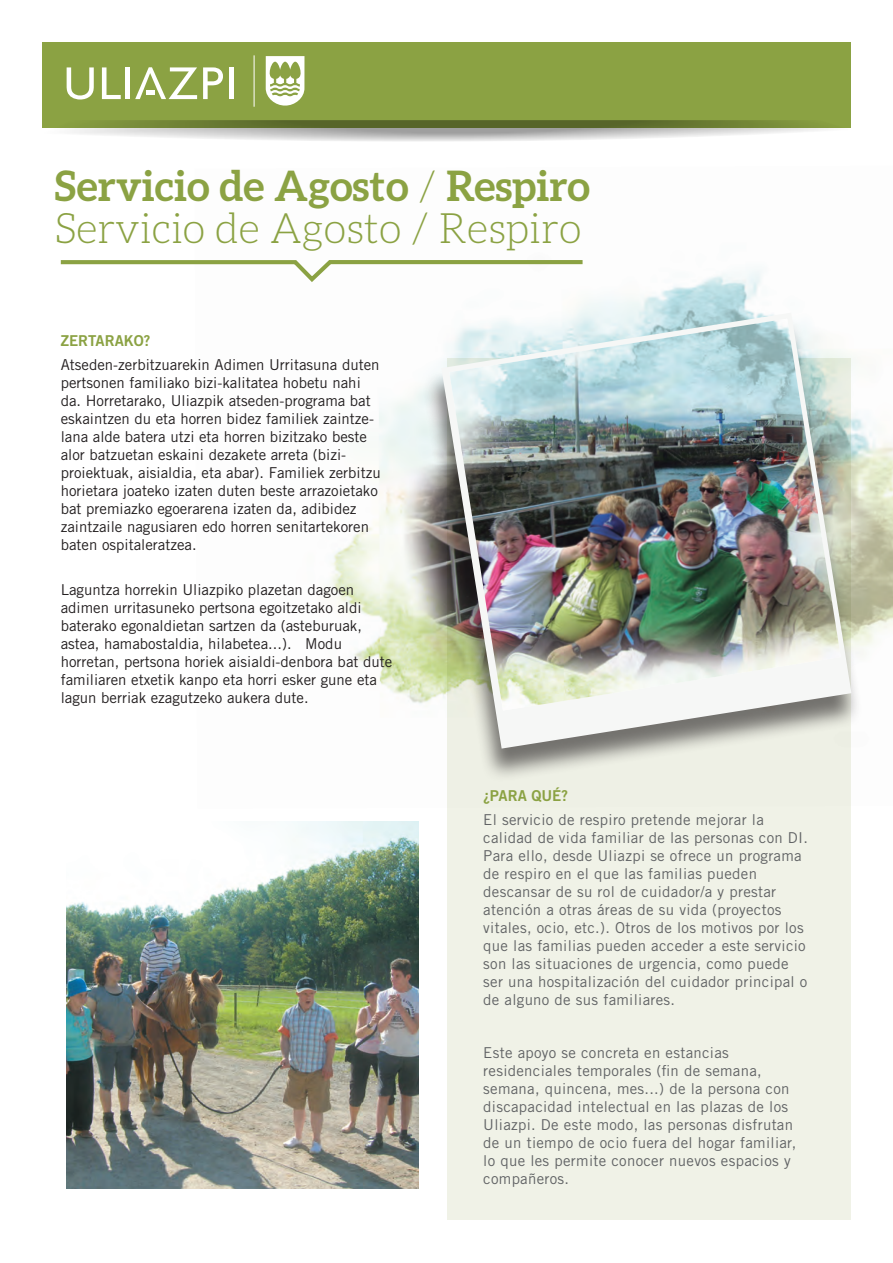
<style>
.page{position:relative;width:893px;height:1263px;background:#fff}
.page>*{position:absolute;margin:0;border:0;box-sizing:border-box;transform-origin:0 0}
.t1{font:300 42px/42px "Aleo";color:#8ba243}
.t2{font:15px/18px "Trade Gothic";color:#231f20}
.t3{font:15px/18px "Trade Gothic";letter-spacing:.02em;color:#616365}
.t4{font:15px "Trade Gothic Bold Two";color:#8ba243}
.s1{font-weight:700}
</style>
<div class="page">
<img style="left:330px;top:270px;width:563px;height:539px">
<div style="left:447px;top:358px;width:403px;height:862px;background:#f0f2e7"></div>
<div style="left:43px;top:43px;width:807px;height:85px;background:#8ba243"></div>
<svg style="left:265px;top:56px;width:40px;height:50px"></svg>
<hr style="left:254px;top:55px;width:1px;height:52px;background:#fff">
<svg style="left:67px;top:67px;width:27px;height:32px"></svg>
<svg style="left:102px;top:67px;width:19px;height:32px"></svg>
<div style="left:125px;top:67px;width:5px;height:32px;background:#fff"></div>
<svg style="left:203px;top:67px;width:20px;height:32px"></svg>
<hr style="left:229px;top:67px;width:4px;height:32px;background:#fff">
<svg style="left:135px;top:67px;width:62px;height:32px"></svg>
<img style="left:67px;top:821px;width:352px;height:367px">
<svg style="left:60px;top:260px;width:527px;height:25px"></svg>
<div style="left:423px;top:317px;width:439px;height:466px;background:#231f20;opacity:.6"></div>
<svg style="left:441px;top:313px;width:410px;height:435px"></svg>
<img style="left:449px;top:319px;width:392px;height:392px">
<h1 class="t1" style="left:55px;top:165px;width:537px"><span class="s1">Servicio de Agosto</span> / <span class="s1">Respiro<br></span>Servicio de Agosto / Respiro</h1>
<p class="t4" style="left:61px;top:331px;width:91px">ZERTARAKO?</p>
<p class="t2" style="left:61px;top:356px;width:321px">Atseden-zerbitzuarekin Adimen Urritasuna duten pertsonen familiako bizi-kalitatea hobetu nahi da. Horretarako, Uliazpik atseden-programa bat eskaintzen du eta horren bidez familiek zaintze&shy;lana alde batera utzi eta horren bizitzako beste alor batzuetan eskaini dezakete arreta (bizi&shy;proiektuak, aisialdia, eta abar). Familiek zerbitzu horietara joateko izaten duten beste arrazoietako bat premiazko egoerarena izaten da, adibidez zaintzaile nagusiaren edo horren senitartekoren baten ospitaleratzea.</p>
<p class="t2" style="left:61px;top:580px;width:333px">Laguntza horrekin Uliazpiko plazetan dagoen adimen urritasuneko pertsona egoitzetako aldi baterako egonaldietan sartzen da (asteburuak, astea, hamabostaldia, hilabetea...). Modu horretan, pertsona horiek aisialdi-denbora bat dute familiaren etxetik kanpo eta horri esker gune eta lagun berriak ezagutzeko aukera dute.</p>
<p class="t4" style="left:483px;top:786px;width:86px">¿PARA QUÉ?</p>
<p class="t3" style="left:483px;top:811px;width:326px">El servicio de respiro pretende mejorar la calidad de vida familiar de las personas con DI.<br>Para ello, desde Uliazpi se ofrece un programa de respiro en el que las familias pueden descansar de su rol de cuidador/a y prestar atención a otras áreas de su vida (proyectos vitales, ocio, etc.). Otros de los motivos por los que las familias pueden acceder a este servicio son las situaciones de urgencia, como puede ser una hospitalización del cuidador principal o de alguno de sus familiares.</p>
<p class="t3" style="left:483px;top:1044px;width:315px">Este apoyo se concreta en estancias residenciales temporales (fin de semana, semana, quincena, mes...) de la persona con discapacidad intelectual en las plazas de los Uliazpi. De este modo, las personas disfrutan de un tiempo de ocio fuera del hogar familiar, lo que les permite conocer nuevos espacios y compañeros.</p>
</div>
